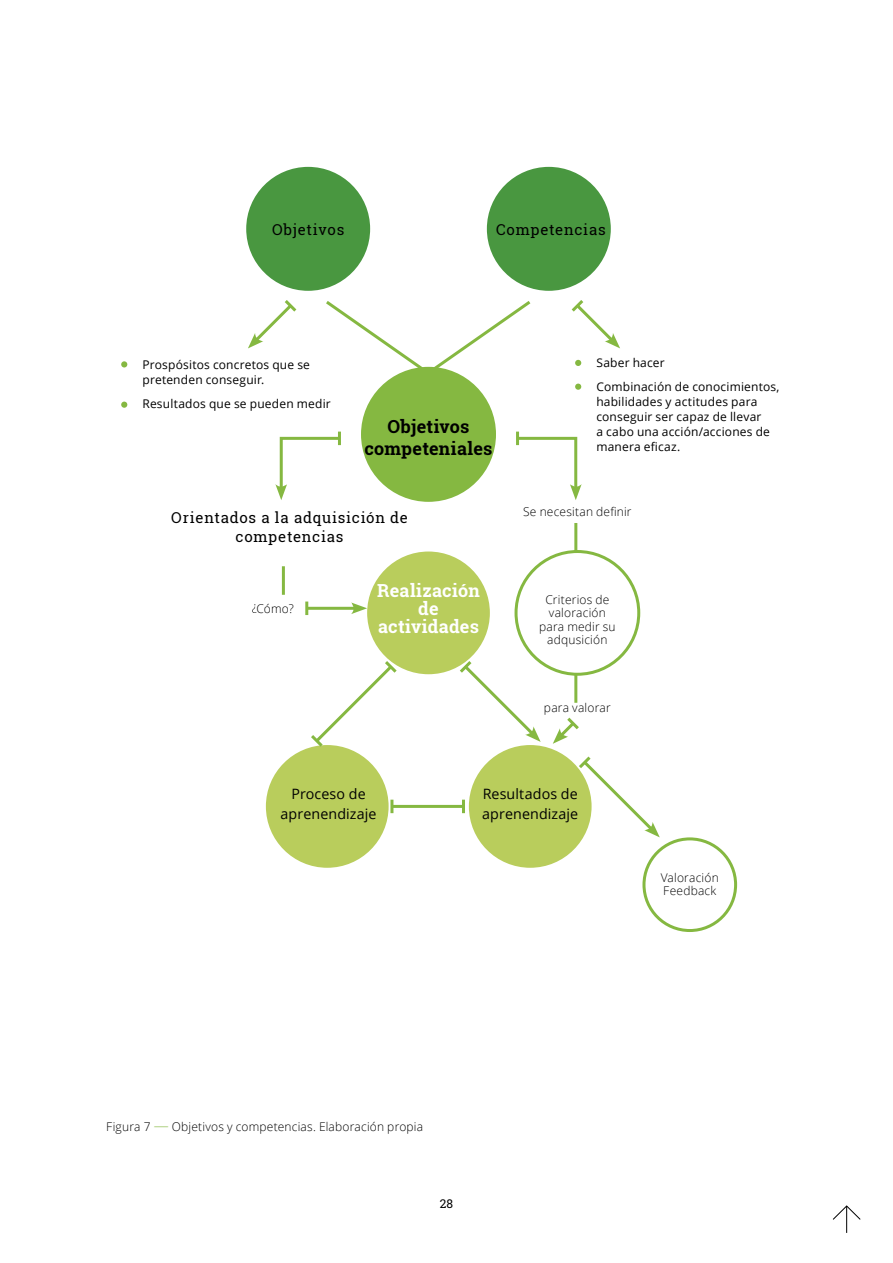
<style>
.page{position:relative;width:893px;height:1263px;background:#fff}
.page>*{position:absolute;margin:0;border:0;box-sizing:border-box;transform-origin:0 0}
.t1{font:700 18px/18px "Roboto Slab";letter-spacing:.015em;color:#fff;text-align:center}
.t2{font:700 18px/22.5px "Roboto Slab";letter-spacing:.01em;color:#000;text-align:center}
.t3{font:15px/19.5px "Roboto Slab";letter-spacing:.05em;color:#000;text-align:center}
.t4{font:14.25px/19.5px "Open Sans";letter-spacing:.01em;color:#000;text-align:center}
.t5{font:12px/15px "Open Sans";letter-spacing:.015em;color:#000}
.t6{font:300 12px/13.5px "Open Sans";letter-spacing:.015em;color:#000;text-align:center}
.t7{font:12px "Roboto Slab";color:#000}
.s1{font-size:15px;color:#85b841}
</style>
<div class="page">
<div style="left:361px;top:367px;width:135px;height:135px;background:#85b841;border-radius:50%"></div>
<div style="left:514px;top:550px;width:126px;height:126px;border:3px solid #85b841;border-radius:50%"></div>
<div style="left:642px;top:837px;width:95px;height:95px;border:3px solid #85b841;border-radius:50%"></div>
<div style="left:367px;top:551px;width:123px;height:123px;background:#b9cd5c;border-radius:50%"></div>
<div style="left:266px;top:745px;width:123px;height:123px;background:#b9cd5c;border-radius:50%"></div>
<div style="left:469px;top:745px;width:123px;height:123px;background:#b9cd5c;border-radius:50%"></div>
<div style="left:246px;top:167px;width:124px;height:124px;background:#499740;border-radius:50%"></div>
<div style="left:487px;top:167px;width:124px;height:124px;background:#499740;border-radius:50%"></div>
<svg style="left:575px;top:360px;width:6px;height:6px"></svg>
<svg style="left:575px;top:384px;width:6px;height:6px"></svg>
<svg style="left:121px;top:361px;width:6px;height:6px"></svg>
<svg style="left:121px;top:402px;width:6px;height:6px"></svg>
<svg style="left:252px;top:604px;width:5px;height:9px"></svg>
<svg style="left:248px;top:300px;width:49px;height:48px"></svg>
<svg style="left:553px;top:717px;width:26px;height:27px"></svg>
<svg style="left:309px;top:658px;width:91px;height:92px"></svg>
<hr style="left:392px;top:805px;width:71px;height:3px;background:#85b841">
<svg style="left:390px;top:800px;width:3px;height:13px"></svg>
<svg style="left:462px;top:800px;width:3px;height:13px"></svg>
<svg style="left:457px;top:658px;width:84px;height:84px"></svg>
<svg style="left:576px;top:756px;width:84px;height:81px"></svg>
<hr style="left:307px;top:607px;width:50px;height:3px;background:#85b841">
<hr style="left:305px;top:601px;width:3px;height:14px;background:#85b841">
<svg style="left:351px;top:602px;width:16px;height:12px"></svg>
<svg style="left:275px;top:432px;width:66px;height:68px"></svg>
<svg style="left:516px;top:432px;width:66px;height:68px"></svg>
<svg style="left:571px;top:300px;width:49px;height:48px"></svg>
<svg style="left:326px;top:301px;width:205px;height:77px"></svg>
<hr style="left:574px;top:523px;width:3px;height:28px;background:#85b841">
<hr style="left:574px;top:674px;width:3px;height:29px;background:#85b841">
<hr style="left:282px;top:566px;width:3px;height:29px;background:#85b841">
<svg style="left:832px;top:1205px;width:29px;height:28px"></svg>
<p class="t3" style="left:272px;top:220px;width:74px">Objetivos</p>
<p class="t3" style="left:496px;top:220px;width:111px">Competencias</p>
<p class="t5" style="left:142px;top:357px;width:169px">Prospósitos concretos que se pretenden conseguir.</p>
<p class="t5" style="left:142px;top:396px;width:190px">Resultados que se pueden medir</p>
<h1 class="t2" style="left:364px;top:414px;width:129px">Objetivos competeniales</h1>
<p class="t5" style="left:596px;top:351px;width:185px;line-height:23.7px">Saber hacer<br>Combinación de conocimientos,</p>
<p class="t5" style="left:596px;top:394px;width:175px">habilidades y actitudes para conseguir ser capaz de llevar a cabo una acción/acciones de manera eficaz.</p>
<p class="t3" style="left:171px;top:508px;width:238px">Orientados a la adquisición de competencias</p>
<p class="t6" style="left:523px;top:505px;width:110px">Se necesitan definir</p>
<h1 class="t1" style="left:377px;top:582px;width:104px">Realización de actividades</h1>
<p class="t6" style="left:257px;top:601px;width:39px">Cómo?</p>
<p class="t6" style="left:539px;top:592px;width:78px">Criterios de valoración para medir su adqusición</p>
<p class="t6" style="left:544px;top:700px;width:68px">para valorar</p>
<p class="t4" style="left:281px;top:784px;width:97px">Proceso de aprenendizaje</p>
<p class="t4" style="left:482px;top:784px;width:97px;text-align:left">Resultados de aprenendizaje</p>
<p class="t6" style="left:661px;top:870px;width:60px;text-align:left">Valoración<br>Feedback</p>
<p class="t6" style="left:106px;top:1119px;width:318px">Figura 7 <span class="s1">—</span> Objetivos y competencias. Elaboración propia</p>
<p class="t7" style="left:440px;top:1195px;width:15px">28</p>
</div>
